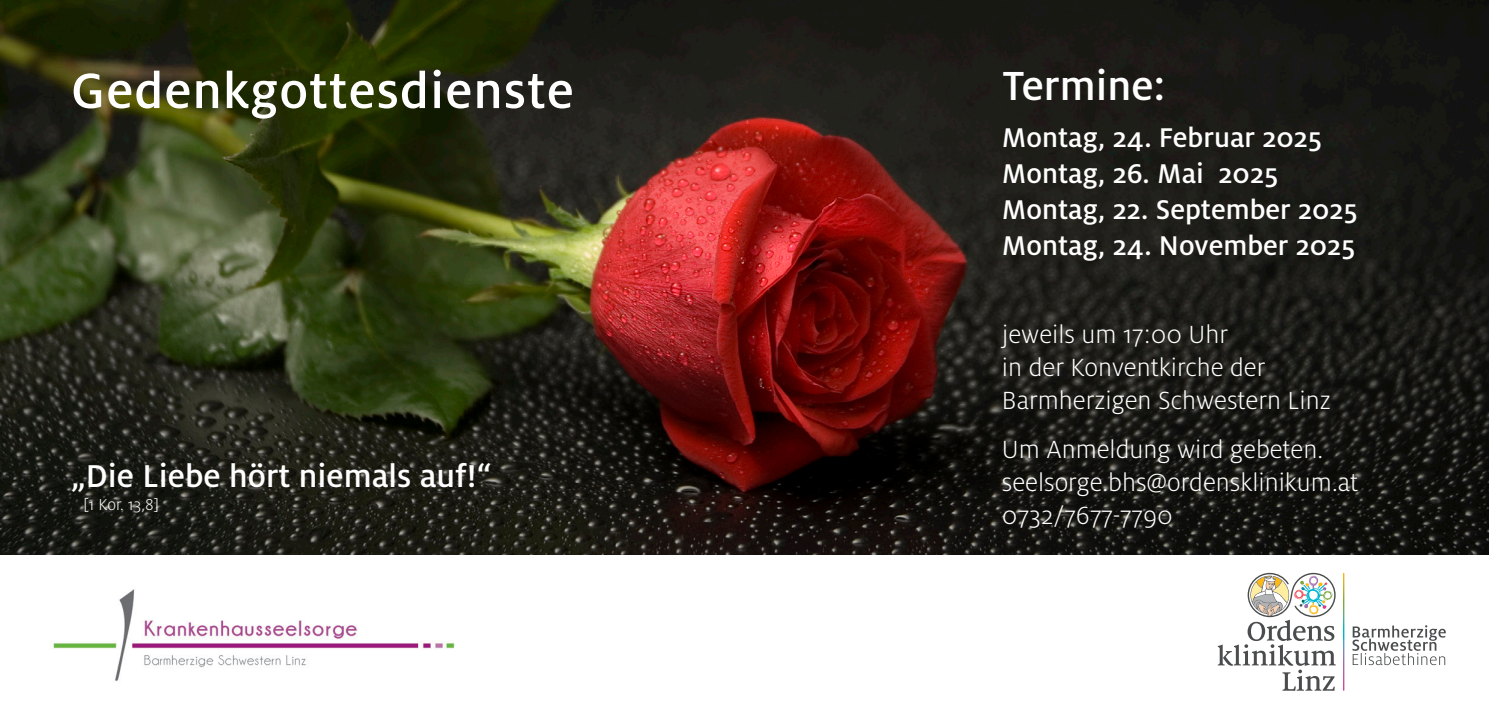
<style>
.page{position:relative;width:1489px;height:709px;background:#fff}
.page>*{position:absolute;margin:0;border:0;box-sizing:border-box;transform-origin:0 0}
.t1{font:500 55px "Milo OT";letter-spacing:.02em;color:#fff}
.t2{font:500 45px "Milo OT";color:#fff}
.t3{font:500 35px "Milo OT";color:#fff}
.t4{font:500 30px "Milo OT";color:#fff}
.t5{font:300 27.5px/33px "Milo OT";color:#fff}
.t6{font:300 17.5px "Milo OT";color:#fff}
</style>
<div class="page">
<img style="left:0;top:0;width:1488px;height:555px">
<img style="left:53px;top:589px;width:402px;height:92px">
<svg style="left:1217px;top:573px;width:118px;height:118px"></svg>
<svg style="left:1342px;top:573px;width:2px;height:117px"></svg>
<svg style="left:1352px;top:625px;width:93px;height:40px"></svg>
<p class="t1" style="left:71px;top:60px;width:504px">Gedenkgottesdienste</p>
<p class="t3" style="left:71px;top:456px;width:422px">„Die Liebe hört niemals auf!“</p>
<p class="t6" style="left:83px;top:494px;width:77px">[1 Kor. 13,8]</p>
<p class="t2" style="left:1002px;top:61px;width:164px">Termine:</p>
<p class="t4" style="left:1001px;top:121px;width:321px">Montag, 24. Februar 2025</p>
<p class="t4" style="left:1001px;top:157px;width:277px">Montag, 26. Mai 2025</p>
<p class="t4" style="left:1001px;top:193px;width:357px">Montag, 22. September 2025</p>
<p class="t4" style="left:1001px;top:229px;width:355px">Montag, 24. November 2025</p>
<p class="t5" style="left:1001px;top:318px;width:228px">jeweils um 17:00 Uhr</p>
<p class="t5" style="left:1001px;top:351px;width:330px">in der Konventkirche der<br>Barmherzigen Schwestern Linz</p>
<p class="t5" style="left:1001px;top:433px;width:323px">Um Anmeldung wird gebeten.</p>
<p class="t5" style="left:1001px;top:466px;width:357px">seelsorge.bhs@ordensklinikum.at</p>
<p class="t5" style="left:1001px;top:499px;width:172px">0732/7677-7790</p>
</div>
